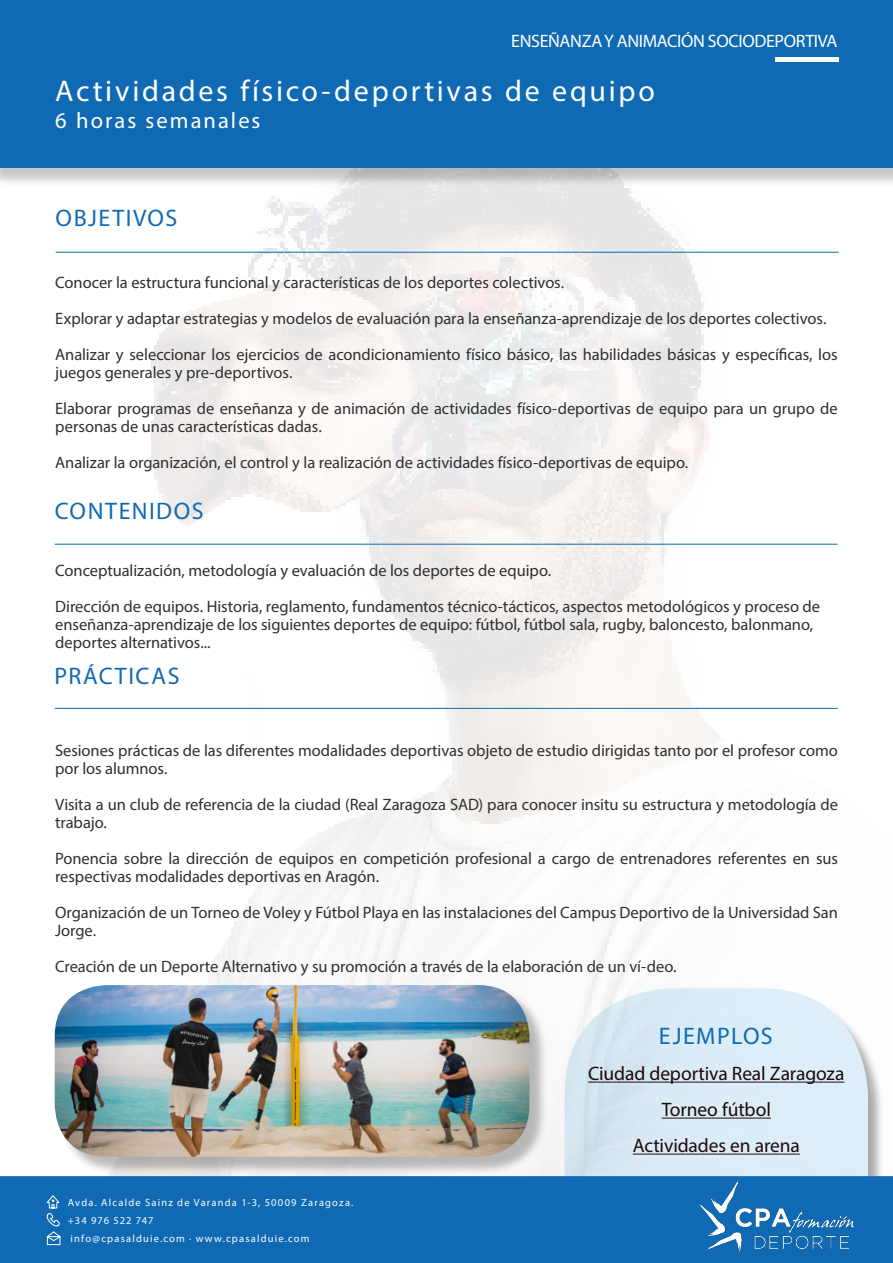
<style>
.page{position:relative;width:893px;height:1263px;background:#fff}
.page>*{position:absolute;margin:0;border:0;box-sizing:border-box;transform-origin:0 0}
.t1{font:30px "Myriad Pro";letter-spacing:.09em;color:#fff}
.t2{font:24px "Myriad Pro";letter-spacing:.065em;color:#0f6ab3}
.t3{font:22.5px "Myriad Pro";letter-spacing:.09em;color:#fff}
.t4{font:19.5px "Myriad Pro";letter-spacing:-.005em;color:#1e090b}
.t5{font:19.5px "Myriad Pro";letter-spacing:-.005em;color:#240a0b}
.t6{font:18px "Myriad Pro";letter-spacing:-.02em;color:#fff}
.t7{font:16.5px/18px "Myriad Pro";letter-spacing:-.005em;color:#312f30}
.t8{font:10.5px/18px "Myriad Pro";letter-spacing:.11em;color:#fff}
</style>
<div class="page">
<img style="left:54px;top:187px;width:828px;height:989px">
<div style="left:57px;top:987px;width:491px;height:188px;background:#231f20;opacity:.3"></div>
<img style="left:55px;top:985px;width:474px;height:172px">
<div style="left:0;top:0;width:893px;height:187px;background:#231f20;opacity:.25"></div>
<div style="left:0;top:0;width:893px;height:168px;background:#0f6ab3"></div>
<div style="left:0;top:1176px;width:893px;height:87px;background:#0f6ab3"></div>
<div style="left:775px;top:57px;width:64px;height:5px;background:#fff"></div>
<svg style="left:45px;top:1195px;width:16px;height:50px"></svg>
<img style="left:693px;top:1177px;width:164px;height:76px">
<hr style="left:588px;top:1081px;width:256px;height:1px;background:#1e090b">
<hr style="left:662px;top:1117px;width:109px;height:1px;background:#1e090b">
<hr style="left:633px;top:1153px;width:167px;height:1px;background:#240a0b">
<hr style="left:56px;top:252px;width:783px;height:1px;background:#0f6ab3">
<hr style="left:55px;top:544px;width:783px;height:1px;background:#0f6ab3">
<hr style="left:55px;top:708px;width:783px;height:1px;background:#0f6ab3">
<p class="t6" style="left:511px;top:29px;width:328px">ENSEÑANZA Y ANIMACIÓN SOCIODEPORTIVA</p>
<p class="t1" style="left:55px;top:73px;width:601px">Actividades físico-deportivas de equipo</p>
<p class="t3" style="left:55px;top:107px;width:207px">6 horas semanales</p>
<p class="t2" style="left:56px;top:204px;width:123px">OBJETIVOS</p>
<p class="t7" style="left:55px;top:273px;width:510px">Conocer la estructura funcional y características de los deportes colectivos.</p>
<p class="t7" style="left:55px;top:309px;width:773px">Explorar y adaptar estrategias y modelos de evaluación para la enseñanza-aprendizaje de los deportes colectivos.</p>
<p class="t7" style="left:55px;top:345px;width:784px">Analizar y seleccionar los ejercicios de acondicionamiento físico básico, las habilidades básicas y específicas, los juegos generales y pre-deportivos.</p>
<p class="t7" style="left:55px;top:399px;width:784px">Elaborar programas de enseñanza y de animación de actividades físico-deportivas de equipo para un grupo de personas de unas características dadas.</p>
<p class="t7" style="left:55px;top:453px;width:634px">Analizar la organización, el control y la realización de actividades físico-deportivas de equipo.</p>
<p class="t2" style="left:55px;top:496px;width:150px">CONTENIDOS</p>
<p class="t7" style="left:55px;top:561px;width:497px">Conceptualización, metodología y evaluación de los deportes de equipo.</p>
<p class="t7" style="left:55px;top:597px;width:766px">Dirección de equipos. Historia, reglamento, fundamentos técnico-tácticos, aspectos metodológicos y proceso de enseñanza-aprendizaje de los siguientes deportes de equipo: fútbol, fútbol sala, rugby, baloncesto, balonmano, deportes alternativos...</p>
<p class="t2" style="left:54px;top:661px;width:127px">PRÁCTICAS</p>
<p class="t7" style="left:55px;top:741px;width:784px">Sesiones prácticas de las diferentes modalidades deportivas objeto de estudio dirigidas tanto por el profesor como por los alumnos.</p>
<p class="t7" style="left:55px;top:795px;width:785px">Visita a un club de referencia de la ciudad (Real Zaragoza SAD) para conocer insitu su estructura y metodología de trabajo.</p>
<p class="t7" style="left:55px;top:849px;width:784px">Ponencia sobre la dirección de equipos en competición profesional a cargo de entrenadores referentes en sus respectivas modalidades deportivas en Aragón.</p>
<p class="t7" style="left:55px;top:903px;width:784px">Organización de un Torneo de Voley y Fútbol Playa en las instalaciones del Campus Deportivo de la Universidad San<br>Jorge.</p>
<p class="t7" style="left:55px;top:957px;width:623px">Creación de un Deporte Alternativo y su promoción a través de la elaboración de un ví-deo.</p>
<h2 class="t2" style="left:659px;top:1021px;width:115px">EJEMPLOS</h2>
<p class="t8" style="left:68px;top:1193px;width:287px">Avda. Alcalde Sainz de Varanda 1-3, 50009 Zaragoza. +34 976 522 747<br>info@cpasalduie.com · www.cpasalduie.com</p>
<p class="t4" style="left:588px;top:1061px;width:258px">Ciudad deportiva Real Zaragoza</p>
<p class="t4" style="left:662px;top:1097px;width:111px">Torneo fútbol</p>
<p class="t5" style="left:633px;top:1133px;width:168px">Actividades en arena</p>
</div>
